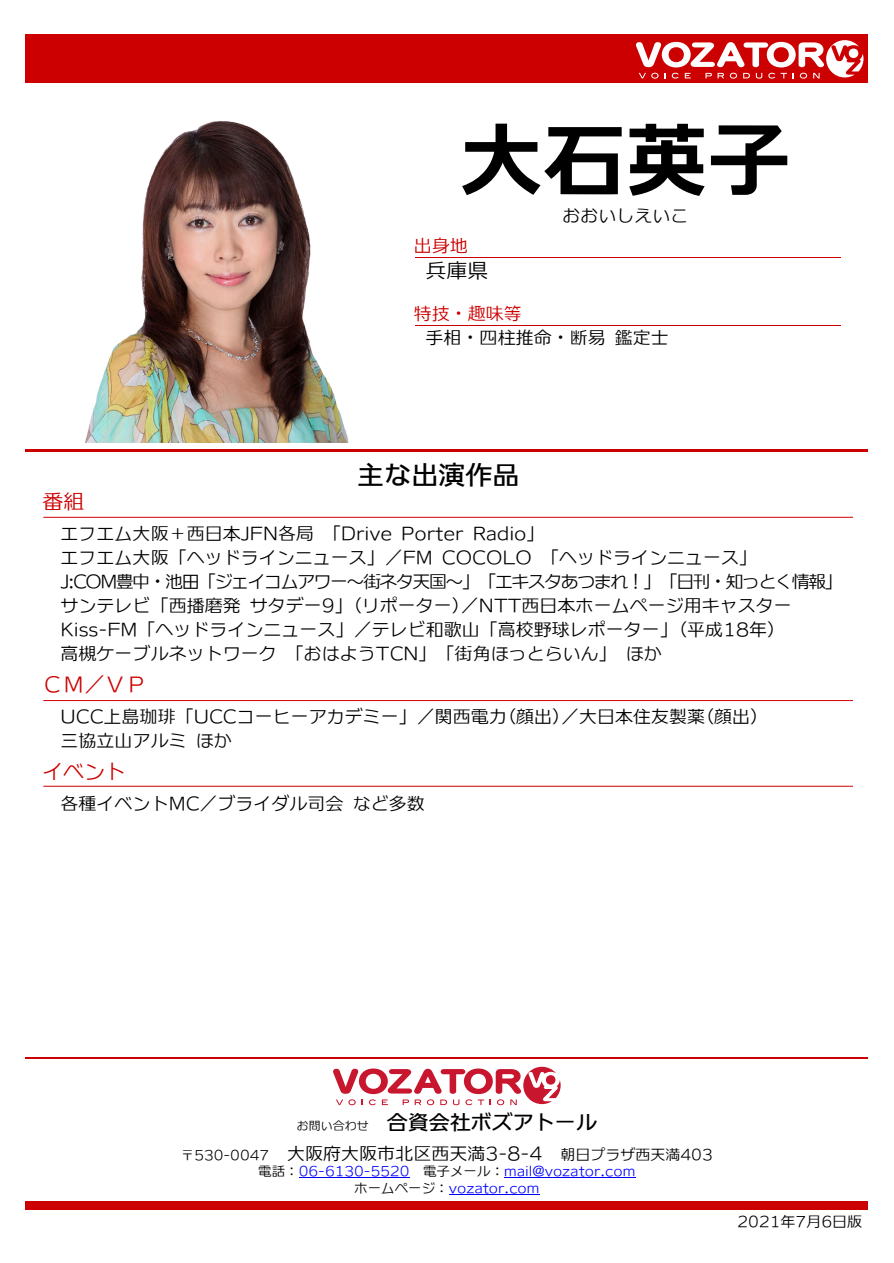
<style>
.page{position:relative;width:894px;height:1263px;background:#fff}
.page>*{position:absolute;margin:0;border:0;box-sizing:border-box;transform-origin:0 0}
.t1{font:82.5px "TA Universal Line DSP E";color:#000}
.t2{font:27px "TA Universal Line DSP D";color:#000}
.t3{font:21px "TA Universal Line DSP D";color:#000}
.t4{font:21px "TA Universal Line DSP L";letter-spacing:-.01em;color:#c00}
.t5{font:21px "TA Universal Line DSP L";color:#000}
.t6{font:18px/24px "TA Universal Line DSP L";color:#000}
.t7{font:18px "TA Universal Line DSP L";color:#c00}
.t8{font:15px "TA Universal Line DSP L";color:#000}
.t9{font:13.5px/16.5px "TA Universal Line DSP L";color:#00f;text-align:center}
.s1{font-family:"TA Universal Line DSP L";font-size:12px}
.s2{font-size:13.5px}
.s3{font-size:15px}
.s4{color:#000}
</style>
<div class="page">
<div style="left:26px;top:34px;width:841px;height:49px;background:#c00"></div>
<svg style="left:636px;top:40px;width:227px;height:39px"></svg>
<div style="left:26px;top:1202px;width:841px;height:8px;background:#c00"></div>
<hr style="left:26px;top:1057px;width:841px;height:2px;background:#c00">
<hr style="left:26px;top:449px;width:841px;height:2px;background:#c00">
<hr style="left:414px;top:325px;width:426px;height:1px;background:#c00">
<hr style="left:414px;top:257px;width:426px;height:1px;background:#c00">
<svg style="left:333px;top:1067px;width:227px;height:38px"></svg>
<hr style="left:299px;top:1177px;width:110px;height:1px;background:#00f">
<hr style="left:504px;top:1177px;width:131px;height:1px;background:#00f">
<hr style="left:448px;top:1194px;width:91px;height:1px;background:#00f">
<svg style="left:43px;top:517px;width:810px;height:1px"></svg>
<svg style="left:43px;top:700px;width:810px;height:1px"></svg>
<svg style="left:43px;top:785px;width:810px;height:2px;background:#e57f7f"></svg>
<img style="left:85px;top:121px;width:264px;height:321px">
<h1 class="t1" style="left:460px;top:118px;width:331px">大石英子</h1>
<p class="t6" style="left:562px;top:203px;width:128px">おおいしえいこ</p>
<p class="t5" style="left:425px;top:260px;width:65px">兵庫県</p>
<p class="t7" style="left:413px;top:236px;width:56px">出身地</p>
<p class="t7" style="left:413px;top:304px;width:110px">特技・趣味等</p>
<p class="t6" style="left:425px;top:325px;width:245px">手相・四柱推命・断易鑑定士</p>
<h2 class="t2" style="left:357px;top:461px;width:164px">主な出演作品</h2>
<p class="t4" style="left:43px;top:490px;width:43px">番組</p>
<p class="t6" style="left:61px;top:521px;width:783px">エフエム大阪＋西日本JFN各局「Drive Porter Radio」<br>エフエム大阪「ヘッドラインニュース」／FM COCOLO 「ヘッドラインニュース」<br>J:COM豊中・池田「ジェイコムアワー～街ネタ天国～」「エキスタあつまれ！」「日刊・知っとく情報」サンテレビ「西播磨発サタデー9」(リポーター)／NTT西日本ホームページ用キャスターKiss-FM「ヘッドラインニュース」／テレビ和歌山「高校野球レポーター」(平成18年)<br>高槻ケーブルネットワーク「おはようTCN」「街角ほっとらいん」ほか</p>
<p class="t4" style="left:43px;top:673px;width:105px">ＣＭ／ＶＰ</p>
<p class="t6" style="left:61px;top:704px;width:700px">UCC上島珈琲「UCCコーヒーアカデミー」／関西電力(顔出)／大日本住友製薬(顔出)三協立山アルミほか</p>
<p class="t4" style="left:43px;top:760px;width:85px">イベント</p>
<p class="t6" style="left:61px;top:791px;width:365px">各種イベントMC／ブライダル司会など多数</p>
<p class="t3" style="left:296px;top:1111px;width:302px"><span class="s1">お問い合わせ</span> 合資会社ボズアトール</p>
<p class="t6" style="left:181px;top:1141px;width:533px"><span class="s2">〒530-0047</span> 大阪府大阪市北区西天満3-8-4 <span class="s3">朝日プラザ西天満403</span></p>
<p class="t9" style="left:258px;top:1163px;width:378px"><span class="s4">電話：</span>06-6130-5520 <span class="s4">電子メール：</span>mail@vozator.com<span class="s4">ホームページ：</span>vozator.com</p>
<p class="t8" style="left:737px;top:1214px;width:126px">2021年7月6日版</p>
</div>
